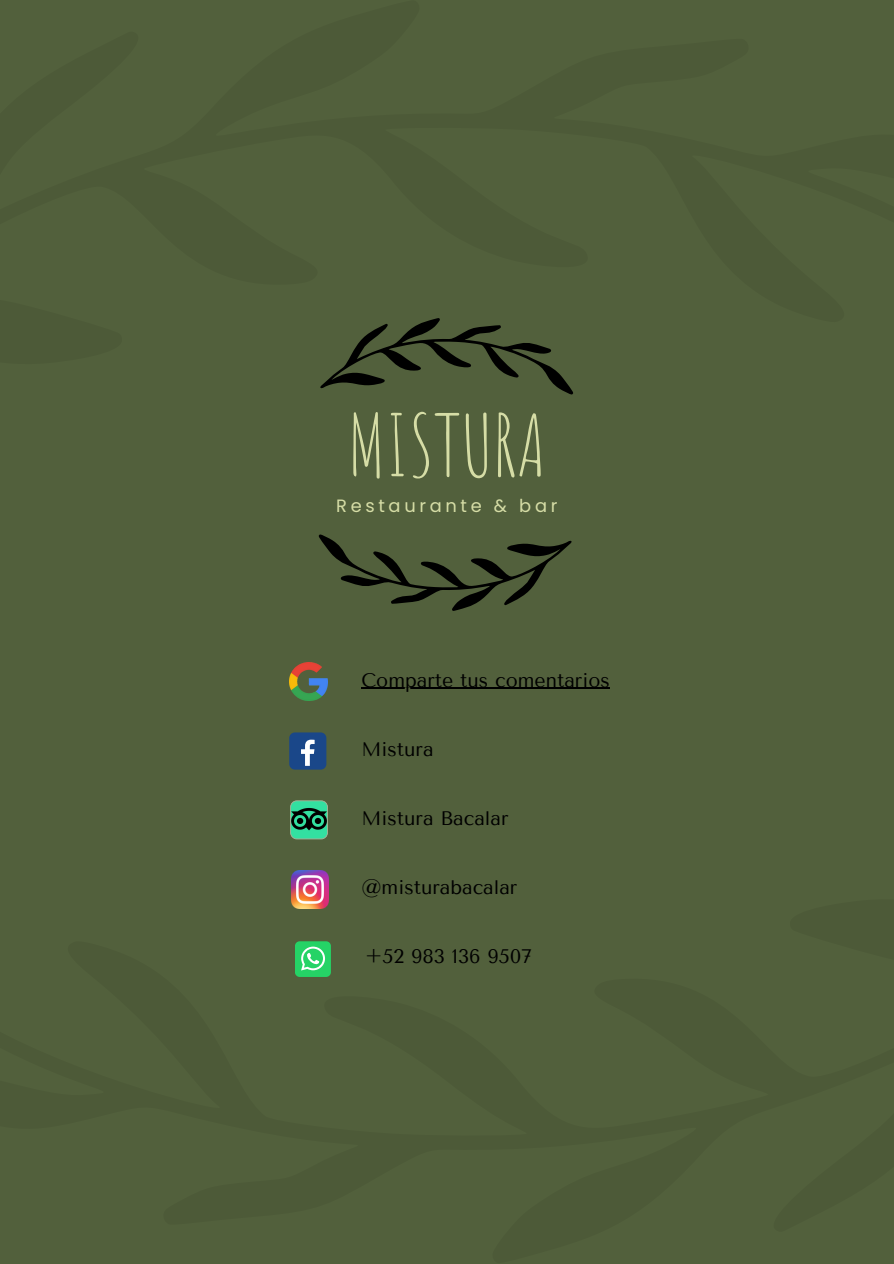
<style>
.page{position:relative;width:894px;height:1264px;background:#fff}
.page>*{position:absolute;margin:0;border:0;box-sizing:border-box;transform-origin:0 0}
.t1{font:84.45px "Amatic SC";color:#d6dda6}
.t2{font:19.5px "Tenor Sans";color:#000}
.t3{font:17.85px "Poppins";letter-spacing:.205em;color:#d6dda6}
</style>
<div class="page">
<div style="left:0;top:0;width:893px;height:1263px;background:#52603c"></div>
<svg style="left:318px;top:534px;width:253px;height:76px"></svg>
<svg style="left:320px;top:318px;width:253px;height:77px"></svg>
<img style="left:289px;top:662px;width:38px;height:38px">
<svg style="left:290px;top:800px;width:38px;height:39px"></svg>
<img style="left:291px;top:870px;width:37px;height:38px">
<div style="left:289px;top:732px;width:37px;height:37px;background:#1a4789;border-radius:6px"></div>
<svg style="left:301px;top:739px;width:13px;height:26px"></svg>
<div style="left:295px;top:941px;width:36px;height:35px;background:#25d366;border-radius:5px"></div>
<svg style="left:301px;top:946px;width:24px;height:24px"></svg>
<hr style="left:361px;top:688px;width:248px;height:1px;background:#000">
<p class="t1" style="left:347px;top:391px;width:201px">MISTURA</p>
<p class="t3" style="left:336px;top:493px;width:222px">Restaurante &amp; bar</p>
<p class="t2" style="left:361px;top:669px;width:250px">Comparte tus comentarios</p>
<p class="t2" style="left:361px;top:738px;width:73px">Mistura</p>
<p class="t2" style="left:361px;top:807px;width:148px">Mistura Bacalar</p>
<p class="t2" style="left:361px;top:876px;width:157px">@misturabacalar</p>
<p class="t2" style="left:365px;top:945px;width:168px">+52 983 136 9507</p>
</div>
